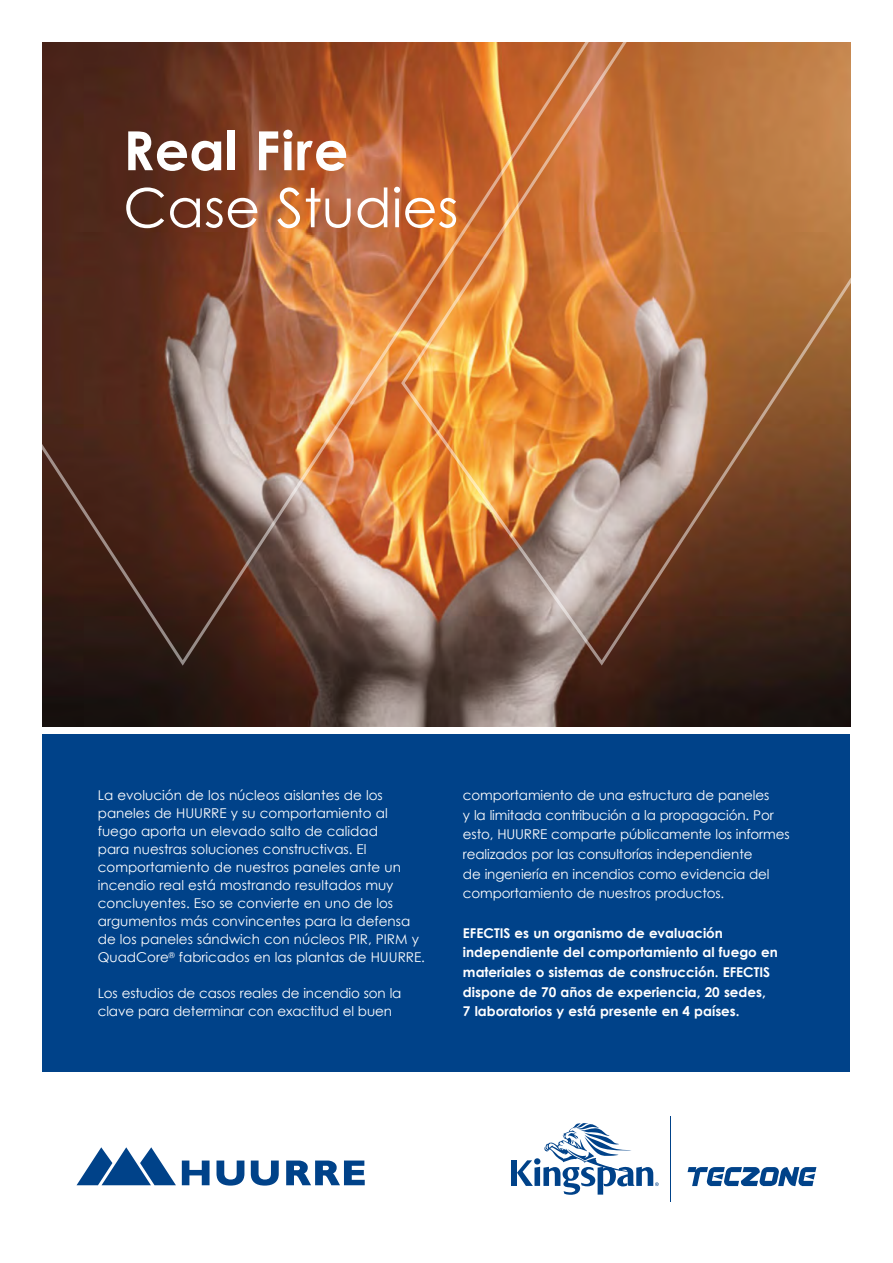
<style>
.page{position:relative;width:893px;height:1263px;background:#fff}
.page>*{position:absolute;margin:0;border:0;box-sizing:border-box;transform-origin:0 0}
.t1{font:54px "Century Gothic";color:#fff}
.t2{font:700 54px "Century Gothic";letter-spacing:.01em;color:#fff}
.t3{font:13.5px/18px "Century Gothic";color:#fff}
.t4{font:700 13.5px/19.6px "Century Gothic";color:#fff}
</style>
<div class="page">
<div style="left:43px;top:735px;width:807px;height:336px;background:#004289"></div>
<img style="left:43px;top:668px;width:807px;height:58px">
<img style="left:42px;top:42px;width:357px;height:626px">
<img style="left:399px;top:42px;width:452px;height:626px">
<svg style="left:688px;top:1167px;width:128px;height:19px"></svg>
<div style="left:511px;top:1160px;width:6px;height:26px;background:#004289"></div>
<svg style="left:517px;top:1123px;width:142px;height:72px"></svg>
<hr style="left:670px;top:1116px;width:1px;height:85px;background:#004289">
<svg style="left:182px;top:1160px;width:28px;height:25px"></svg>
<svg style="left:216px;top:1160px;width:28px;height:25px"></svg>
<svg style="left:251px;top:1160px;width:28px;height:25px"></svg>
<svg style="left:77px;top:1147px;width:99px;height:38px"></svg>
<svg style="left:286px;top:1160px;width:79px;height:25px"></svg>
<h1 class="t2" style="left:123px;top:117px;width:227px">Real Fire</h1>
<h1 class="t1" style="left:123px;top:175px;width:337px">Case Studies</h1>
<p class="t3" style="left:98px;top:786px;width:329px">La evolución de los núcleos aislantes de los paneles de HUURRE y su comportamiento al fuego aporta un elevado salto de calidad<br>para nuestras soluciones constructivas. El comportamiento de nuestros paneles ante un incendio real está mostrando resultados muy concluyentes. Eso se convierte en uno de los argumentos más convincentes para la defensa de los paneles sándwich con núcleos PIR, PIRM y QuadCore<sup>®</sup> fabricados en las plantas de HUURRE.</p>
<p class="t3" style="left:98px;top:984px;width:305px">Los estudios de casos reales de incendio son la clave para determinar con exactitud el buen</p>
<p class="t3" style="left:463px;top:785px;width:328px;line-height:19.6px">comportamiento de una estructura de paneles<br>y la limitada contribución a la propagación. Por esto, HUURRE comparte públicamente los informes realizados por las consultorías independiente<br>de ingeniería en incendios como evidencia del comportamiento de nuestros productos.</p>
<p class="t4" style="left:463px;top:923px;width:316px">EFECTIS es un organismo de evaluación independiente del comportamiento al fuego en materiales o sistemas de construcción. EFECTIS dispone de 70 años de experiencia, 20 sedes,<br>7 laboratorios y está presente en 4 países.</p>
</div>
